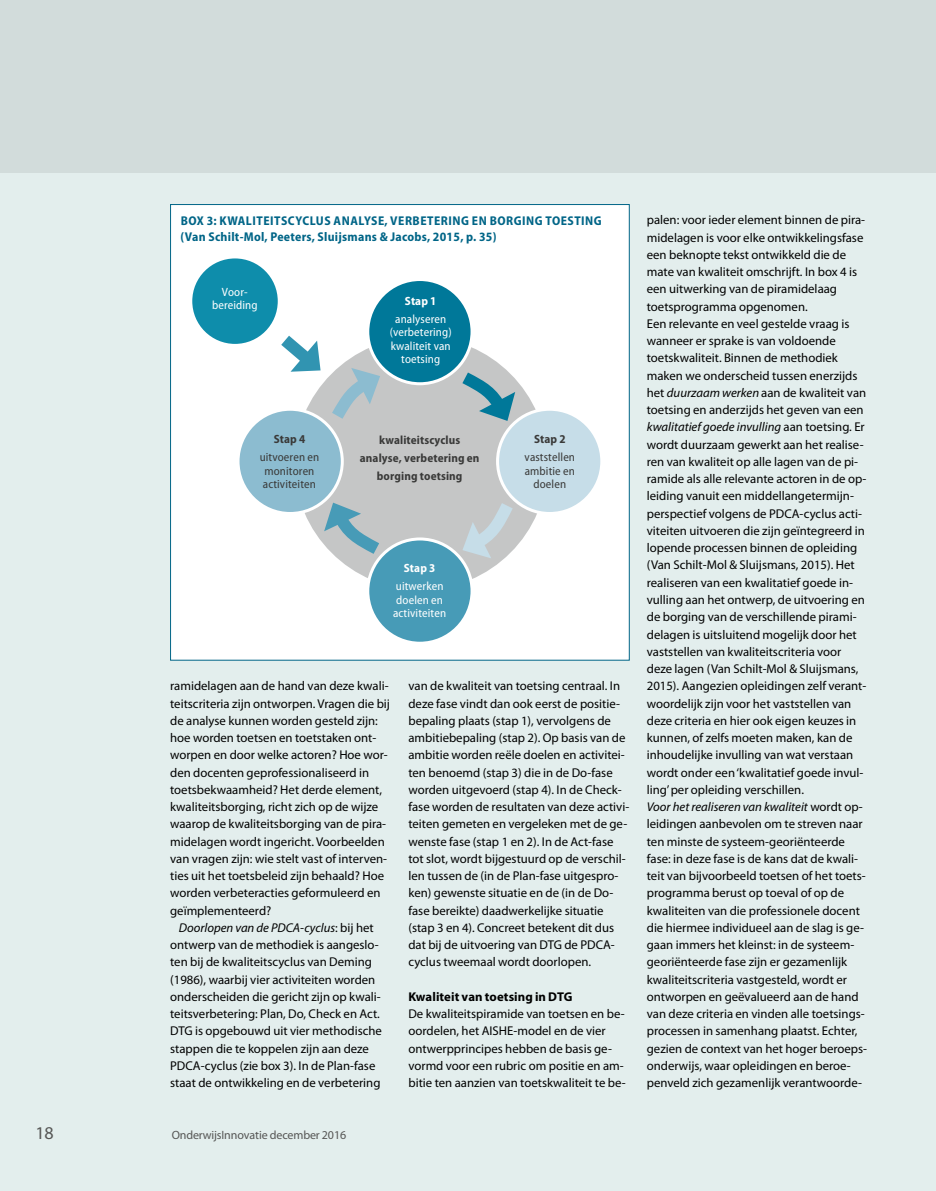
<style>
.page{position:relative;width:936px;height:1191px;background:#fff}
.page>*{position:absolute;margin:0;border:0;box-sizing:border-box;transform-origin:0 0}
.t1{font:18px "Myriad Pro";color:#565655}
.t2{font:12.75px/17.2px "Myriad Pro";color:#000}
.t3{font:700 semi-condensed 12.75px/16.5px "Myriad Pro";letter-spacing:.03em;color:#006587}
.t4{font:700 12.75px "Myriad Pro";letter-spacing:.005em;color:#000}
.t5{font:semi-condensed 12px/13.5px "Myriad Pro";letter-spacing:.01em;color:#fff;text-align:center}
.t6{font:700 semi-condensed 12px/18px "Myriad Pro";letter-spacing:.01em;color:#3a3a39;text-align:center}
.t7{font:semi-condensed 12px/13.5px "Myriad Pro";letter-spacing:.01em;color:#3a3a39;text-align:center}
.t8{font:12px "Myriad Pro";letter-spacing:-.01em;color:#565655}
.t9{font:700 semi-condensed 12px "Myriad Pro";letter-spacing:.01em;color:#fff}
.s1{font-style:italic}
</style>
<div class="page">
<div style="left:0;top:0;width:935px;height:1191px;background:#e3eeed"></div>
<div style="left:0;top:0;width:935px;height:172px;background:#d2dcdb"></div>
<div style="left:170px;top:204px;width:459px;height:456px;background:#fff;border:1px solid #006587"></div>
<div style="left:294px;top:337px;width:253px;height:253px;background:#c5c6c6;border-radius:50%"></div>
<div style="left:368px;top:539px;width:104px;height:104px;background:#479bb7;border-radius:50%"></div>
<div style="left:366px;top:537px;width:107px;height:107px;border:3px solid #fff;border-radius:50%"></div>
<div style="left:238px;top:409px;width:104px;height:104px;background:#8cbcd0;border-radius:50%"></div>
<div style="left:236px;top:408px;width:108px;height:107px;border:3px solid #fff;border-radius:50%"></div>
<div style="left:192px;top:258px;width:86px;height:86px;background:#0e8dab;border-radius:50%"></div>
<div style="left:497px;top:409px;width:104px;height:104px;background:#c6dde8;border-radius:50%"></div>
<div style="left:496px;top:408px;width:107px;height:107px;border:3px solid #fff;border-radius:50%"></div>
<div style="left:368px;top:279px;width:104px;height:105px;background:#007899;border-radius:50%"></div>
<div style="left:366px;top:278px;width:107px;height:107px;border:3px solid #fff;border-radius:50%"></div>
<svg style="left:449px;top:362px;width:68px;height:63px"></svg>
<svg style="left:458px;top:489px;width:65px;height:71px"></svg>
<svg style="left:323px;top:498px;width:69px;height:67px"></svg>
<svg style="left:268px;top:323px;width:116px;height:109px"></svg>
<p class="t3" style="left:180px;top:213px;width:423px">BOX 3: KWALITEITSCYCLUS ANALYSE, VERBETERING EN BORGING TOESTING (Van Schilt-Mol, Peeters, Sluijsmans &amp; Jacobs, 2015, p. 35)</p>
<p class="t5" style="left:212px;top:285px;width:47px">Voor&shy;bereiding</p>
<p class="t9" style="left:405px;top:294px;width:33px">Stap 1</p>
<p class="t5" style="left:389px;top:312px;width:63px">analyseren (verbetering) kwaliteit van toetsing</p>
<p class="t6" style="left:274px;top:430px;width:33px">Stap 4</p>
<p class="t7" style="left:260px;top:450px;width:61px;text-align:left">uitvoeren en monitoren activiteiten</p>
<p class="t6" style="left:360px;top:431px;width:121px">kwaliteitscyclus analyse, verbetering en borging toetsing</p>
<p class="t9" style="left:404px;top:561px;width:33px">Stap 3</p>
<p class="t5" style="left:393px;top:580px;width:54px;text-align:left">uitwerken doelen en activiteiten</p>
<p class="t6" style="left:534px;top:430px;width:33px">Stap 2</p>
<p class="t7" style="left:524px;top:450px;width:52px">vaststellen ambitie en doelen</p>
<p class="t2" style="left:170px;top:677px;width:221px">ramidelagen aan de hand van deze kwali&shy;teitscriteria zijn ontworpen. Vragen die bij de analyse kunnen worden gesteld zijn: hoe worden toetsen en toetstaken ont&shy;worpen en door welke actoren? Hoe wor&shy;den docenten geprofessionaliseerd in toetsbekwaamheid? Het derde element, kwaliteitsborging, richt zich op de wijze waarop de kwaliteitsborging van de pira&shy;midelagen wordt ingericht. Voorbeelden van vragen zijn: wie stelt vast of interven&shy;ties uit het toetsbeleid zijn behaald? Hoe worden verbeteracties geformuleerd en geïmplementeerd?</p>
<p class="t2" style="left:170px;top:919px;width:213px;text-indent:9px"><span class="s1">Doorlopen van de PDCA-cyclus</span>: bij het ontwerp van de methodiek is aangeslo&shy;ten bij de kwaliteitscyclus van Deming (1986), waarbij vier activiteiten worden onderscheiden die gericht zijn op kwali&shy;teitsverbetering: Plan, Do, Check en Act.<br>DTG is opgebouwd uit vier methodische stappen die te koppelen zijn aan deze PDCA-cyclus (zie box 3). In de Plan-fase staat de ontwikkeling en de verbetering</p>
<h1 class="t1" style="left:36px;top:1123px;width:20px">18</h1>
<p class="t8" style="left:172px;top:1128px;width:176px">OnderwijsInnovatie december 2016</p>
<p class="t2" style="left:408px;top:677px;width:222px">van de kwaliteit van toetsing centraal. In deze fase vindt dan ook eerst de positie&shy;bepaling plaats (stap 1), vervolgens de ambitiebepaling (stap 2). Op basis van de ambitie worden reële doelen en activitei&shy;ten benoemd (stap 3) die in de Do-fase worden uitgevoerd (stap 4). In de Check&shy;fase worden de resultaten van deze activi&shy;teiten gemeten en vergeleken met de ge&shy;wenste fase (stap 1 en 2). In de Act-fase tot slot, wordt bijgestuurd op de verschil&shy;len tussen de (in de Plan-fase uitgespro&shy;ken) gewenste situatie en de (in de Do&shy;fase bereikte) daadwerkelijke situatie (stap 3 en 4). Concreet betekent dit dus dat bij de uitvoering van DTG de PDCA&shy;cyclus tweemaal wordt doorlopen.</p>
<p class="t4" style="left:408px;top:989px;width:166px">Kwaliteit van toetsing in DTG</p>
<p class="t2" style="left:408px;top:1005px;width:219px">De kwaliteitspiramide van toetsen en be&shy;oordelen, het AISHE-model en de vier ontwerpprincipes hebben de basis ge&shy;vormd voor een rubric om positie en am&shy;bitie ten aanzien van toetskwaliteit te be-</p>
<p class="t2" style="left:646px;top:212px;width:222px">palen: voor ieder element binnen de pira&shy;midelagen is voor elke ontwikkelingsfase een beknopte tekst ontwikkeld die de mate van kwaliteit omschrijft. In box 4 is een uitwerking van de piramidelaag toetsprogramma opgenomen.<br>Een relevante en veel gestelde vraag is wanneer er sprake is van voldoende toetskwaliteit. Binnen de methodiek maken we onderscheid tussen enerzijds het <span class="s1">duurzaam werken</span> aan de kwaliteit van toetsing en anderzijds het geven van een <span class="s1">kwalitatief goede invulling</span> aan toetsing. Er wordt duurzaam gewerkt aan het realise&shy;ren van kwaliteit op alle lagen van de pi&shy;ramide als alle relevante actoren in de op&shy;leiding vanuit een middellangetermijn&shy;perspectief volgens de PDCA-cyclus acti&shy;viteiten uitvoeren die zijn geïntegreerd in lopende processen binnen de opleiding (Van Schilt-Mol &amp; Sluijsmans, 2015). Het realiseren van een kwalitatief goede in&shy;vulling aan het ontwerp, de uitvoering en de borging van de verschillende pirami&shy;delagen is uitsluitend mogelijk door het vaststellen van kwaliteitscriteria voor deze lagen (Van Schilt-Mol &amp; Sluijsmans, 2015). Aangezien opleidingen zelf verant&shy;woordelijk zijn voor het vaststellen van deze criteria en hier ook eigen keuzes in kunnen, of zelfs moeten maken, kan de inhoudelijke invulling van wat verstaan wordt onder een ‘kwalitatief goede invul&shy;ling’ per opleiding verschillen.<br><span class="s1">Voor het realiseren van kwaliteit</span> wordt op&shy;leidingen aanbevolen om te streven naar ten minste de systeem-georiënteerde fase: in deze fase is de kans dat de kwali&shy;teit van bijvoorbeeld toetsen of het toets&shy;programma berust op toeval of op de kwaliteiten van die professionele docent die hiermee individueel aan de slag is ge&shy;gaan immers het kleinst: in de systeem&shy;georiënteerde fase zijn er gezamenlijk kwaliteitscriteria vastgesteld, wordt er ontworpen en geëvalueerd aan de hand van deze criteria en vinden alle toetsings&shy;processen in samenhang plaatst. Echter, gezien de context van het hoger beroeps&shy;onderwijs, waar opleidingen en beroe&shy;penveld zich gezamenlijk verantwoorde-</p>
</div>
